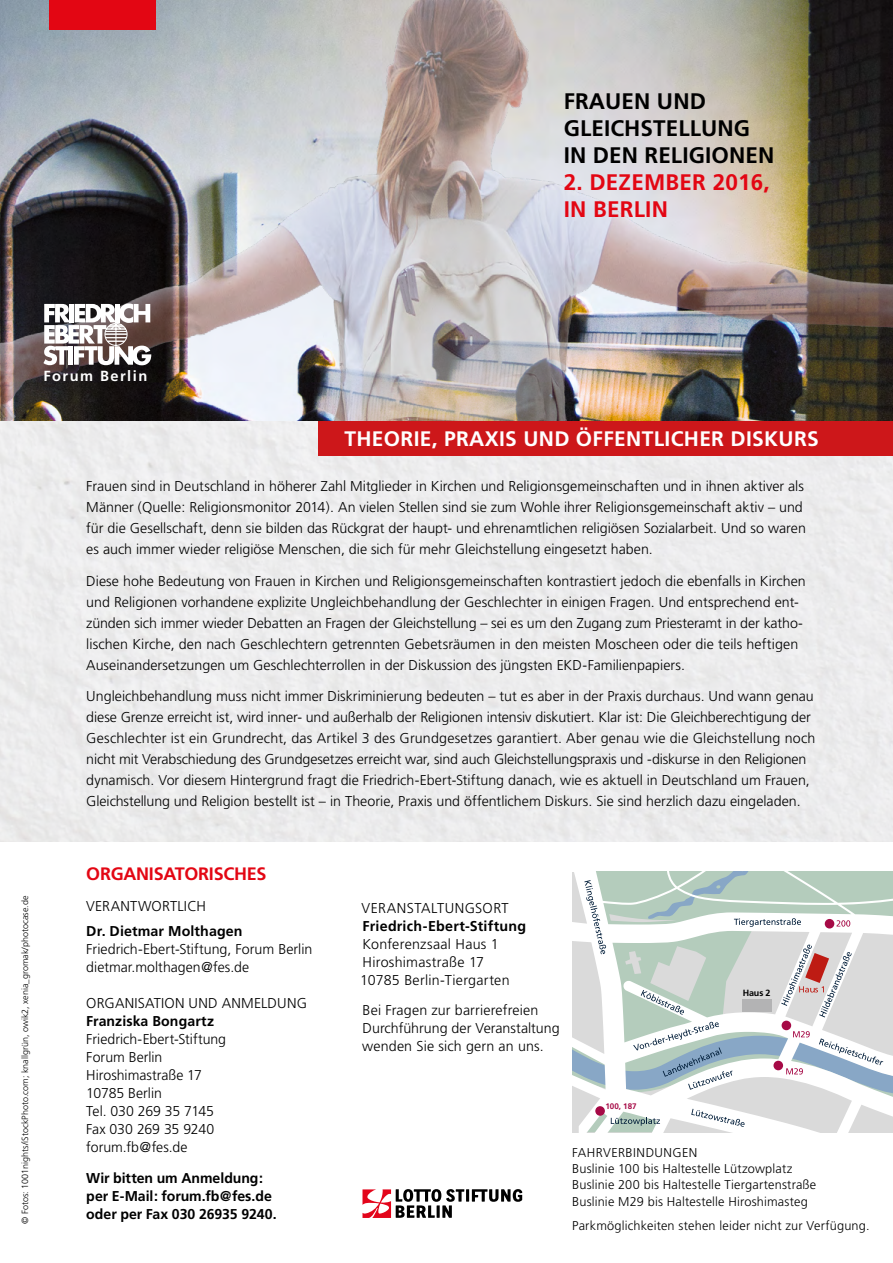
<style>
.page{position:relative;width:893px;height:1263px;background:#fff}
.page>*{position:absolute;margin:0;border:0;box-sizing:border-box;transform-origin:0 0}
.t1{font:700 22.5px/27px "Frutiger";letter-spacing:.005em;color:#000}
.t2{font:700 22.5px/27px "Frutiger";letter-spacing:.01em;color:#e30613}
.t3{font:700 21px "Frutiger";letter-spacing:.015em;color:#fff}
.t4{font:700 18px "Frutiger";letter-spacing:-.015em;color:#e30613}
.t5{font:700 14.7px "Frutiger";letter-spacing:.1em;color:#fff}
.t6{font:300 14.25px/21px "Frutiger";color:#000}
.t7{font:700 14.25px/18px "Frutiger";letter-spacing:.005em;color:#000}
.t8{font:300 14.25px/18px "Frutiger";letter-spacing:.02em;color:#000}
.t9{font:300 14.25px "Frutiger";letter-spacing:.03em;color:#000}
.t10{font:300 12.75px/16.2px "Frutiger";letter-spacing:.015em;color:#000}
.t11{font:300 9px "Frutiger";color:#000}
.t12{font:700 9px "Frutiger CE";color:#000}
.t13{font:700 8.1px "Frutiger";color:#a60a46}
</style>
<div class="page">
<div style="left:0;top:421px;width:893px;height:421px;background:#ececed"></div>
<img style="left:0;top:0;width:893px;height:421px">
<div style="left:49px;top:0;width:106px;height:30px;background:#e30613"></div>
<svg style="left:43px;top:303px;width:108px;height:62px"></svg>
<div style="left:319px;top:421px;width:574px;height:34px;background:#cd171a"></div>
<svg style="left:572px;top:872px;width:321px;height:260px"></svg>
<div style="left:742px;top:999px;width:30px;height:12px;background:#b3b3b4"></div>
<svg style="left:362px;top:1189px;width:160px;height:29px"></svg>
<p class="t5" style="left:43px;top:367px;width:105px">Forum Berlin</p>
<h1 class="t1" style="left:564px;top:87px;width:212px">FRAUEN UND<br>GLEICHSTELLUNG<br>IN DEN RELIGIONEN</h1>
<h1 class="t2" style="left:564px;top:168px;width:208px">2. DEZEMBER 2016,<br>IN BERLIN</h1>
<h2 class="t3" style="left:344px;top:426px;width:476px">THEORIE, PRAXIS UND ÖFFENTLICHER DISKURS</h2>
<p class="t6" style="left:86px;top:475px;width:721px">Frauen sind in Deutschland in höherer Zahl Mitglieder in Kirchen und Religionsgemeinschaften und in ihnen aktiver als Männer (Quelle: Religionsmonitor 2014). An vielen Stellen sind sie zum Wohle ihrer Religionsgemeinschaft aktiv – und für die Gesellschaft, denn sie bilden das Rückgrat der haupt- und ehrenamtlichen religiösen Sozialarbeit. Und so waren es auch immer wieder religiöse Menschen, die sich für mehr Gleichstellung eingesetzt haben.</p>
<p class="t6" style="left:86px;top:570px;width:721px">Diese hohe Bedeutung von Frauen in Kirchen und Religionsgemeinschaften kontrastiert jedoch die ebenfalls in Kirchen und Religionen vorhandene explizite Ungleichbehandlung der Geschlechter in einigen Fragen. Und entsprechend ent&shy;zünden sich immer wieder Debatten an Fragen der Gleichstellung – sei es um den Zugang zum Priesteramt in der katho&shy;lischen Kirche, den nach Geschlechtern getrennten Gebetsräumen in den meisten Moscheen oder die teils heftigen Auseinandersetzungen um Geschlechterrollen in der Diskussion des jüngsten EKD-Familienpapiers.</p>
<p class="t6" style="left:86px;top:686px;width:731px">Ungleichbehandlung muss nicht immer Diskriminierung bedeuten – tut es aber in der Praxis durchaus. Und wann genau diese Grenze erreicht ist, wird inner- und außerhalb der Religionen intensiv diskutiert. Klar ist: Die Gleichberechtigung der Geschlechter ist ein Grundrecht, das Artikel 3 des Grundgesetzes garantiert. Aber genau wie die Gleichstellung noch nicht mit Verabschiedung des Grundgesetzes erreicht war, sind auch Gleichstellungspraxis und -diskurse in den Religionen dynamisch. Vor diesem Hintergrund fragt die Friedrich-Ebert-Stiftung danach, wie es aktuell in Deutschland um Frauen, Gleichstellung und Religion bestellt ist – in Theorie, Praxis und öffentlichem Diskurs. Sie sind herzlich dazu eingeladen.</p>
<p class="t4" style="left:86px;top:864px;width:182px">ORGANISATORISCHES</p>
<p class="t11" style="left:20px;top:1224px;width:330px;rotate:-90deg">© Fotos: 1001nights/iStockPhoto.com; knallgrün, owik2, xenia_gromak/photocase.de</p>
<p class="t6" style="left:86px;top:896px;width:121px">VERANTWORTLICH</p>
<p class="t7" style="left:86px;top:922px;width:158px">Dr. Dietmar Molthagen</p>
<p class="t6" style="left:86px;top:940px;width:228px;line-height:18px">Friedrich-Ebert-Stiftung, Forum Berlin dietmar.molthagen@fes.de</p>
<p class="t6" style="left:86px;top:992px;width:222px">ORGANISATION UND ANMELDUNG</p>
<p class="t7" style="left:86px;top:1012px;width:129px">Franziska Bongartz</p>
<p class="t6" style="left:86px;top:1030px;width:141px;line-height:18px">Friedrich-Ebert-Stiftung<br>Forum Berlin<br>Hiroshimastraße 17<br>10785 Berlin<br>Tel. 030 269 35 7145<br>Fax 030 269 35 9240 forum.fb@fes.de</p>
<p class="t7" style="left:86px;top:1168px;width:192px">Wir bitten um Anmeldung: per E-Mail: forum.fb@fes.de oder per Fax 030 26935 9240.</p>
<p class="t9" style="left:362px;top:900px;width:149px">VERANSTALTUNGSORT</p>
<p class="t7" style="left:363px;top:917px;width:165px">Friedrich-Ebert-Stiftung</p>
<p class="t8" style="left:360px;top:935px;width:151px">Konferenzsaal Haus 1<br>Hiroshimastraße 17<br>10785 Berlin-Tiergarten</p>
<p class="t6" style="left:362px;top:1001px;width:199px;line-height:18px">Bei Fragen zur barrierefreien<br>Durchführung der Veranstaltung wenden Sie sich gern an uns.</p>
<p class="t12" style="left:743px;top:987px;width:29px">Haus 2</p>
<p class="t13" style="left:605px;top:1101px;width:33px">100, 187</p>
<p class="t10" style="left:572px;top:1144px;width:246px">FAHRVERBINDUNGEN<br>Buslinie 100 bis Haltestelle Lützowplatz Buslinie 200 bis Haltestelle Tiergartenstraße Buslinie M29 bis Haltestelle Hiroshimasteg</p>
<p class="t10" style="left:572px;top:1218px;width:299px">Parkmöglichkeiten stehen leider nicht zur Verfügung.</p>
</div>
